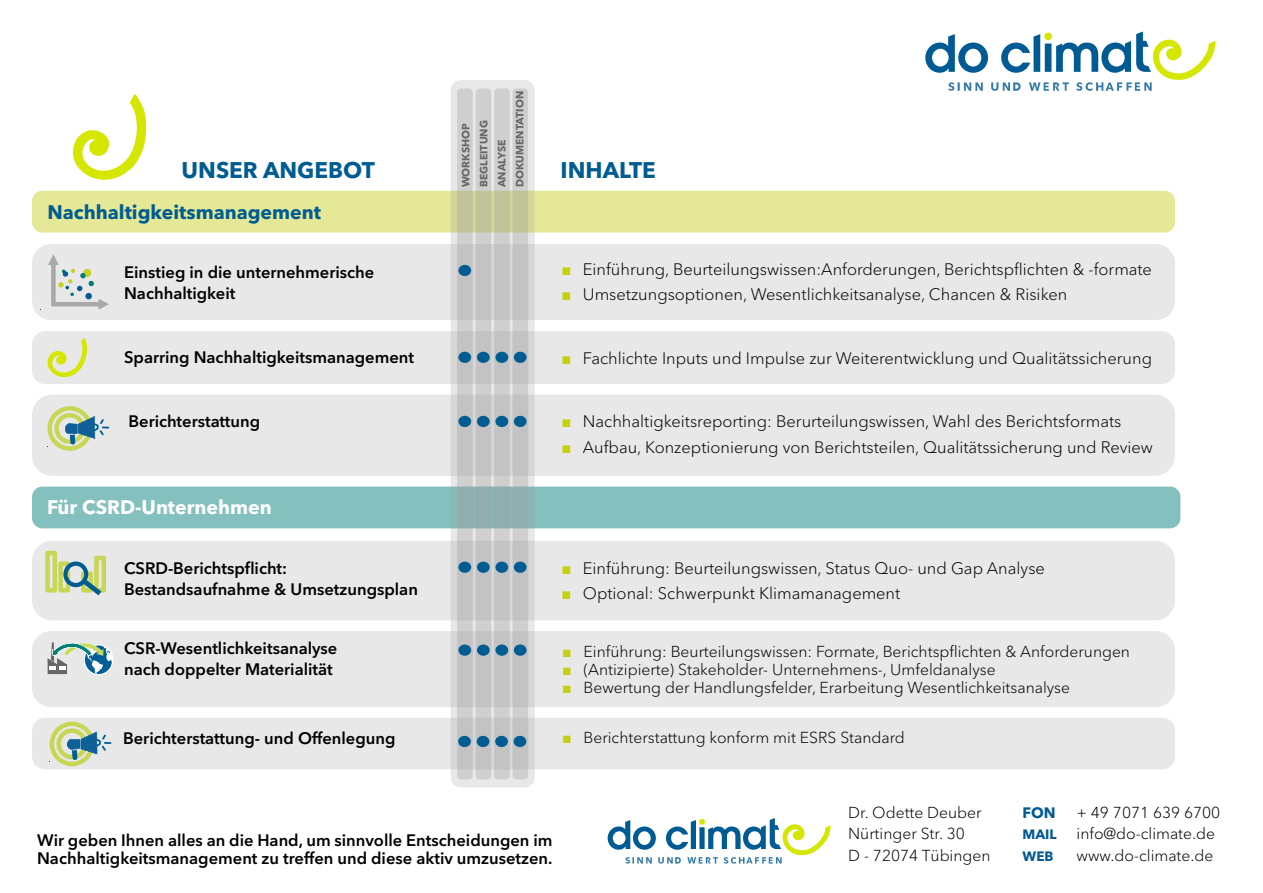
<style>
.page{position:relative;width:1263px;height:893px;background:#fff}
.page>*{position:absolute;margin:0;border:0;box-sizing:border-box;transform-origin:0 0}
.t1{font:700 22.5px "Avenir Next LT Pro";color:#005c91}
.t2{font:700 19.5px "Avenir Next LT Pro";color:#005c91}
.t3{font:700 19.5px "Avenir Next LT Pro";color:#fff}
.t4{font:300 16.5px "Avenir Next LT Pro";color:#000}
.t5{font:600 16.5px/21.3px "Avenir Next LT Pro";color:#000}
.t6{font:300 15.75px/21.3px "Avenir Next LT Pro";color:#000}
.t7{font:700 15px "Avenir Next LT Pro";color:#005b94}
.t8{font:700 13.5px "Avenir Next LT Pro";color:#005b94}
.t9{font:700 10.5px/18px "Avenir Next LT Pro";color:#666}
.s1{font-family:"Arial";font-weight:400;color:#c5d010}
</style>
<div class="page">
<div style="left:32px;top:718px;width:1143px;height:51px;background:#e8e8e8;border-radius:13px"></div>
<div style="left:32px;top:191px;width:1143px;height:42px;background:#e4e897;border-radius:10px"></div>
<div style="left:32px;top:244px;width:1143px;height:76px;background:#e8e8e8;border-radius:19px"></div>
<div style="left:32px;top:331px;width:1143px;height:53px;background:#e8e8e8;border-radius:13px"></div>
<div style="left:32px;top:395px;width:1143px;height:81px;background:#e8e8e8;border-radius:20px"></div>
<div style="left:32px;top:487px;width:1148px;height:41px;background:#83c0be;border-radius:10px"></div>
<svg style="left:48px;top:254px;width:61px;height:56px"></svg>
<div style="left:451px;top:80px;width:84px;height:707px;background:#9d9c9c;border-radius:10px;opacity:.23"></div>
<div style="left:476px;top:89px;width:15px;height:690px;background:#9d9c9c;border-radius:4px;opacity:.33"></div>
<div style="left:457px;top:89px;width:16px;height:690px;background:#9d9c9c;border-radius:4px;opacity:.33"></div>
<div style="left:494px;top:89px;width:16px;height:690px;background:#9d9c9c;border-radius:4px;opacity:.33"></div>
<div style="left:512px;top:88px;width:16px;height:691px;background:#9d9c9c;border-radius:4px;opacity:.33"></div>
<svg style="left:608px;top:818px;width:223px;height:46px"></svg>
<div style="left:32px;top:541px;width:1143px;height:79px;background:#9d9c9c;border-radius:20px;opacity:.23"></div>
<div style="left:32px;top:631px;width:1143px;height:76px;background:#9d9c9c;border-radius:19px;opacity:.23"></div>
<svg style="left:48px;top:642px;width:66px;height:33px;background:#a6bfc0"></svg>
<svg style="left:47px;top:406px;width:61px;height:45px"></svg>
<svg style="left:50px;top:722px;width:61px;height:44px"></svg>
<svg style="left:47px;top:338px;width:40px;height:39px"></svg>
<div style="left:458px;top:265px;width:13px;height:11px;background:#005c91;border-radius:50%"></div>
<div style="left:458px;top:352px;width:13px;height:11px;background:#005c91;border-radius:50%"></div>
<div style="left:477px;top:352px;width:13px;height:11px;background:#005c91;border-radius:50%"></div>
<div style="left:495px;top:352px;width:13px;height:11px;background:#005c91;border-radius:50%"></div>
<div style="left:514px;top:352px;width:13px;height:11px;background:#005c91;border-radius:50%"></div>
<div style="left:458px;top:416px;width:13px;height:11px;background:#005c91;border-radius:50%"></div>
<div style="left:477px;top:416px;width:13px;height:11px;background:#005c91;border-radius:50%"></div>
<div style="left:495px;top:416px;width:13px;height:11px;background:#005c91;border-radius:50%"></div>
<div style="left:514px;top:416px;width:13px;height:11px;background:#005c91;border-radius:50%"></div>
<div style="left:458px;top:562px;width:13px;height:11px;background:#005c91;border-radius:50%"></div>
<div style="left:477px;top:562px;width:13px;height:11px;background:#005c91;border-radius:50%"></div>
<div style="left:495px;top:562px;width:13px;height:11px;background:#005c91;border-radius:50%"></div>
<div style="left:514px;top:562px;width:13px;height:11px;background:#005c91;border-radius:50%"></div>
<div style="left:458px;top:644px;width:13px;height:12px;background:#005c91;border-radius:50%"></div>
<div style="left:477px;top:644px;width:13px;height:12px;background:#005c91;border-radius:50%"></div>
<div style="left:495px;top:644px;width:13px;height:12px;background:#005c91;border-radius:50%"></div>
<div style="left:514px;top:644px;width:13px;height:12px;background:#005c91;border-radius:50%"></div>
<div style="left:458px;top:736px;width:13px;height:11px;background:#005c91;border-radius:50%"></div>
<div style="left:477px;top:736px;width:12px;height:11px;background:#005c91;border-radius:50%"></div>
<div style="left:495px;top:736px;width:13px;height:11px;background:#005c91;border-radius:50%"></div>
<div style="left:514px;top:736px;width:12px;height:11px;background:#005c91;border-radius:50%"></div>
<div style="left:45px;top:551px;width:12px;height:42px;border:4px solid #c7d654"></div>
<div style="left:58px;top:561px;width:12px;height:32px;border:4px solid #c7d654"></div>
<div style="left:94px;top:556px;width:12px;height:37px;border:4px solid #c7d654"></div>
<svg style="left:63px;top:561px;width:38px;height:34px"></svg>
<svg style="left:925px;top:32px;width:290px;height:59px"></svg>
<svg style="left:72px;top:94px;width:75px;height:86px"></svg>
<p class="t9" style="left:458px;top:187px;width:98px;rotate:-90deg">WORKSHOP<br>BEGLEITUNG<br>ANALYSE<br>DOKUMENTATION</p>
<h1 class="t1" style="left:182px;top:161px;width:195px">UNSER ANGEBOT</h1>
<h1 class="t1" style="left:561px;top:161px;width:97px">INHALTE</h1>
<p class="t2" style="left:48px;top:204px;width:275px">Nachhaltigkeitsmanagement</p>
<p class="t5" style="left:124px;top:263px;width:252px">Einstieg in die unternehmerische<br>Nachhaltigkeit</p>
<p class="t5" style="left:124px;top:348px;width:292px">Sparring Nachhaltigkeitsmanagement</p>
<p class="t5" style="left:129px;top:412px;width:133px">Berichterstattung</p>
<p class="t3" style="left:47px;top:499px;width:226px">Für CSRD-Unternehmen</p>
<p class="t4" style="left:562px;top:262px;width:592px"><span class="s1">■</span> Einführung, Beurteilungswissen:Anforderungen, Berichtspflichten &amp; -formate</p>
<p class="t4" style="left:562px;top:288px;width:507px"><span class="s1">■</span> Umsetzungsoptionen, Wesentlichkeitsanalyse, Chancen &amp; Risiken</p>
<p class="t4" style="left:562px;top:351px;width:592px"><span class="s1">■</span> Fachlichte Inputs und Impulse zur Weiterentwicklung und Qualitätssicherung</p>
<p class="t4" style="left:562px;top:414px;width:561px"><span class="s1">■</span> Nachhaltigkeitsreporting: Berurteilungswissen, Wahl des Berichtsformats</p>
<p class="t4" style="left:562px;top:440px;width:593px"><span class="s1">■</span> Aufbau, Konzeptionierung von Berichtsteilen, Qualitätssicherung und Review</p>
<p class="t5" style="left:124px;top:559px;width:295px">CSRD-Berichtspflicht:<br>Bestandsaufnahme &amp; Umsetzungsplan</p>
<p class="t4" style="left:562px;top:561px;width:485px"><span class="s1">■</span> Einführung: Beurteilungswissen, Status Quo- und Gap Analyse</p>
<p class="t4" style="left:562px;top:587px;width:340px"><span class="s1">■</span> Optional: Schwerpunkt Klimamanagement</p>
<p class="t5" style="left:124px;top:639px;width:215px">CSR-Wesentlichkeitsanalyse nach doppelter Materialität</p>
<p class="t6" style="left:562px;top:642px;width:569px"><span class="s1">■</span> Einführung: Beurteilungswissen: Formate, Berichtspflichten &amp; Anforderungen</p>
<p class="t6" style="left:562px;top:660px;width:435px"><span class="s1">■</span> (Antizipierte) Stakeholder- Unternehmens-, Umfeldanalyse</p>
<p class="t6" style="left:562px;top:678px;width:509px"><span class="s1">■</span> Bewertung der Handlungsfelder, Erarbeitung Wesentlichkeitsanalyse</p>
<p class="t5" style="left:123px;top:729px;width:274px">Berichterstattung- und Offenlegung</p>
<p class="t6" style="left:562px;top:729px;width:344px"><span class="s1">■</span> Berichterstattung konform mit ESRS Standard</p>
<p class="t5" style="left:37px;top:833px;width:517px;line-height:18px">Wir geben Ihnen alles an die Hand, um sinnvolle Entscheidungen im<br>Nachhaltigkeitsmanagement zu treffen und diese aktiv umzusetzen.</p>
<p class="t6" style="left:848px;top:803px;width:144px">Dr. Odette Deuber<br>Nürtinger Str. 30<br>D - 72074 Tübingen</p>
<p class="t7" style="left:1022px;top:807px;width:35px">FON</p>
<p class="t6" style="left:1076px;top:803px;width:145px">+ 49 7071 639 6700</p>
<p class="t8" style="left:1022px;top:829px;width:36px">MAIL</p>
<p class="t6" style="left:1076px;top:824px;width:140px">info@do-climate.de</p>
<p class="t8" style="left:1022px;top:850px;width:33px">WEB</p>
<p class="t6" style="left:1076px;top:846px;width:138px">www.do-climate.de</p>
</div>
